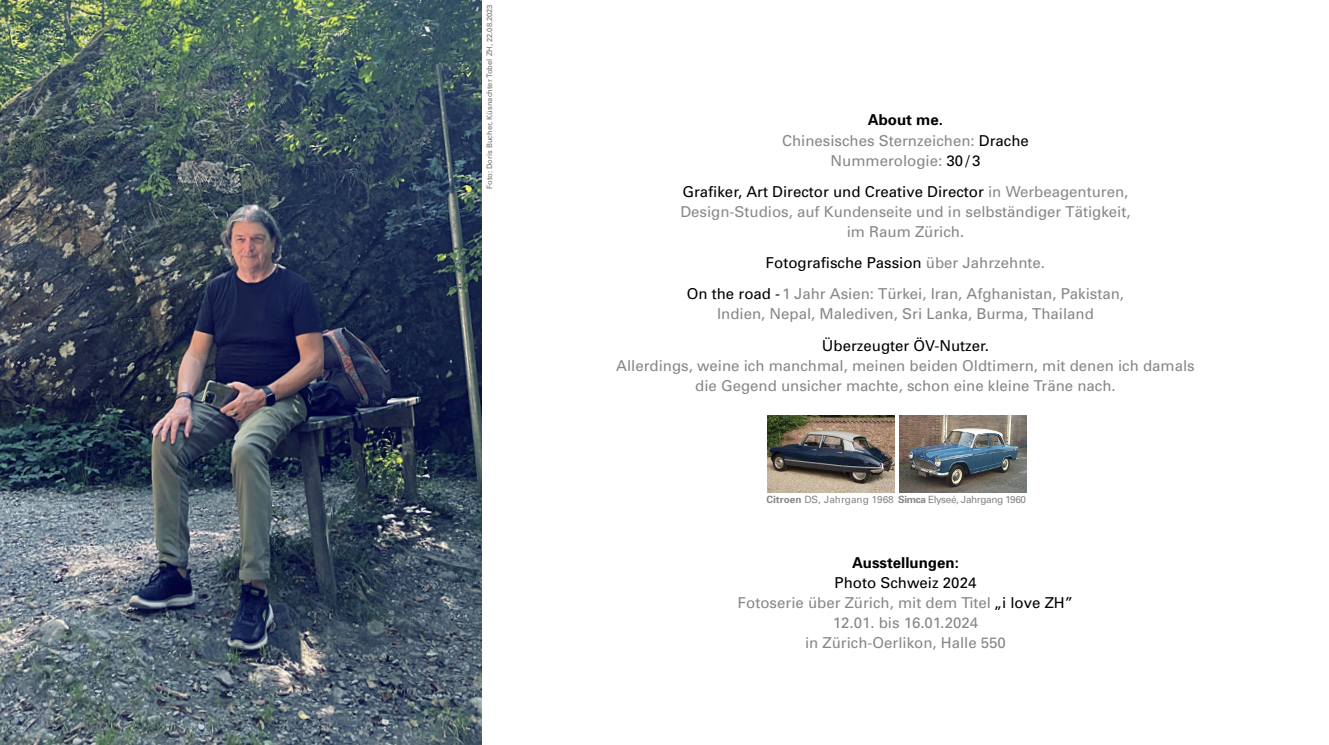
<style>
.page{position:relative;width:1329px;height:745px;background:#fff}
.page>*{position:absolute;margin:0;border:0;box-sizing:border-box;transform-origin:0 0}
.t1{font:15px/20px "Univers";color:#878787;text-align:center}
.t2{font:15px/20px "Univers";color:#8a8989;text-align:center}
.t3{font:15px "Univers";color:#000}
.t4{font:700 15px "Univers";color:#000}
.t5{font:10px "Univers";letter-spacing:-.04em;color:#878787}
.t6{font:7.5px "Univers";color:#706f6f}
.s1{font-weight:700;color:#000}
.s2{color:#000}
.s3{color:#878787}
.s4{font-weight:700}
</style>
<div class="page">
<img style="left:0;top:0;width:482px;height:744px">
<img style="left:767px;top:415px;width:128px;height:77px">
<img style="left:899px;top:415px;width:128px;height:77px">
<p class="t6" style="left:485px;top:189px;width:186px;rotate:-90deg">Foto: Doris Bucher, Küsnachter Tobel ZH, 22.08.2023</p>
<p class="t1" style="left:782px;top:110px;width:248px"><span class="s1">About me.<br></span>Chinesisches Sternzeichen: <span class="s2">Drache<br></span>Nummerologie: <span class="s2">30 / 3</span></p>
<p class="t2" style="left:680px;top:181px;width:452px"><span class="s2">Grafiker, Art Director und Creative Director</span> in Werbeagenturen,<br>Design-Studios, auf Kundenseite <span class="s3">und in selbständiger Tätigkeit, im Raum Zürich.</span></p>
<p class="t1" style="left:687px;top:247px;width:439px;line-height:31.2px"><span class="s2">Fotografische Passion</span> über Jahrzehnte.<br><span class="s2">On the road -</span> 1 Jahr Asien: Türkei, Iran, Afghanistan, Pakistan,</p>
<p class="t1" style="left:717px;top:304px;width:378px">Indien, Nepal, Malediven, Sri Lanka, Burma, Thailand</p>
<p class="t3" style="left:822px;top:336px;width:169px">Überzeugter ÖV-Nutzer.</p>
<p class="t1" style="left:616px;top:355px;width:580px">Allerdings, weine ich manchmal, meinen beiden Oldtimern, mit denen ich damals die Gegend unsicher machte, schon eine kleine Träne nach.</p>
<p class="t5" style="left:766px;top:494px;width:261px"><span class="s4">Citroen</span> DS, Jahrgang 1968 <span class="s4">Simca</span> Elyseé, Jahrgang 1960</p>
<p class="t4" style="left:852px;top:553px;width:108px">Ausstellungen:</p>
<p class="t1" style="left:738px;top:572px;width:336px"><span class="s2">Photo Schweiz 2024<br></span>Fotoserie über Zürich, mit dem Titel <span class="s2">„i love ZH”<br></span>12.01. bis 16.01.2024<br>in Zürich-Oerlikon, Halle 550</p>
</div>
